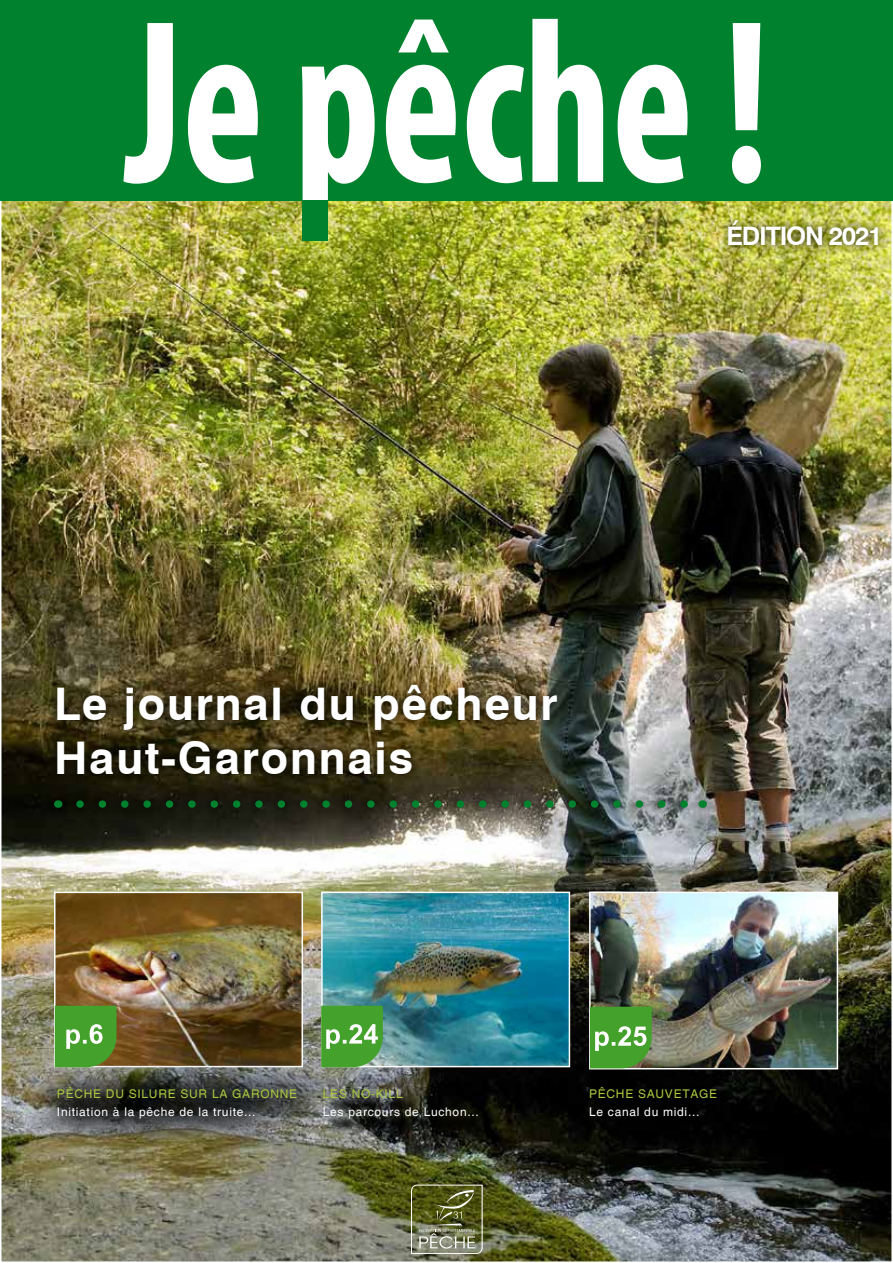
<style>
.page{position:relative;width:893px;height:1263px;background:#fff}
.page>*{position:absolute;margin:0;border:0;box-sizing:border-box;transform-origin:0 0}
.t1{font:700 condensed 235.5px "Myriad Pro";color:#fff;scale:.82 1}
.t2{font:700 45px/54px "Swiss 721 BT";letter-spacing:.04em;color:#fff}
.t3{font:700 25.5px "Swiss 721 BT";letter-spacing:-.05em;color:#fff}
.t4{font:12px "Helvetica";letter-spacing:.06em;color:#fff}
.t5{font:12px "Helvetica";letter-spacing:.06em;color:#a9c63c}
</style>
<div class="page">
<img style="left:1px;top:201px;width:891px;height:1061px">
<div style="left:0;top:0;width:893px;height:201px;background:#00812e"></div>
<div style="left:719px;top:211px;width:168px;height:44px;background:#000;opacity:.87"></div>
<svg style="left:303px;top:949px;width:286px;height:1px"></svg>
<img style="left:592px;top:894px;width:243px;height:172px">
<div style="left:589px;top:891px;width:249px;height:178px;border:2px solid #fff"></div>
<img style="left:57px;top:894px;width:243px;height:166px">
<div style="left:54px;top:891px;width:249px;height:176px;border:2px solid #fff"></div>
<img style="left:324px;top:894px;width:243px;height:170px">
<div style="left:321px;top:891px;width:249px;height:176px;border:2px solid #fff"></div>
<div style="left:585px;top:1083px;width:142px;height:44px;background:#000"></div>
<img style="left:29px;top:1060px;width:302px;height:92px">
<svg style="left:326px;top:1092px;width:170px;height:45px;background:#262823"></svg>
<div style="left:45px;top:676px;width:670px;height:141px;background:#000;opacity:.75"></div>
<svg style="left:80px;top:800px;width:611px;height:8px;background:#29482d"></svg>
<div style="left:302px;top:201px;width:26px;height:40px;background:#00812e"></div>
<svg style="left:411px;top:1185px;width:71px;height:69px;background:#72764b"></svg>
<svg style="left:55px;top:1006px;width:61px;height:61px;background:#57a63d"></svg>
<svg style="left:590px;top:1007px;width:62px;height:61px;background:#5ca846"></svg>
<svg style="left:321px;top:1006px;width:62px;height:61px;background:#5fad4b"></svg>
<h1 class="t1" style="left:125px;top:-44px;width:787px">Je pêche !</h1>
<h3 class="t3" style="left:727px;top:218px;width:158px">ÉDITION 2021</h3>
<h2 class="t2" style="left:54px;top:676px;width:505px">Le journal du pêcheur<br>Haut-Garonnais</h2>
<p class="t5" style="left:57px;top:1087px;width:242px">PÊCHE DU SILURE SUR LA GARONNE</p>
<p class="t4" style="left:57px;top:1105px;width:200px">Initiation à la pêche de la truite...</p>
<p class="t5" style="left:323px;top:1087px;width:81px">LES NO-KILL</p>
<p class="t4" style="left:323px;top:1105px;width:158px">Les parcours de Luchon...</p>
<p class="t5" style="left:589px;top:1087px;width:130px">PÊCHE SAUVETAGE</p>
<p class="t4" style="left:589px;top:1105px;width:112px">Le canal du midi...</p>
</div>
